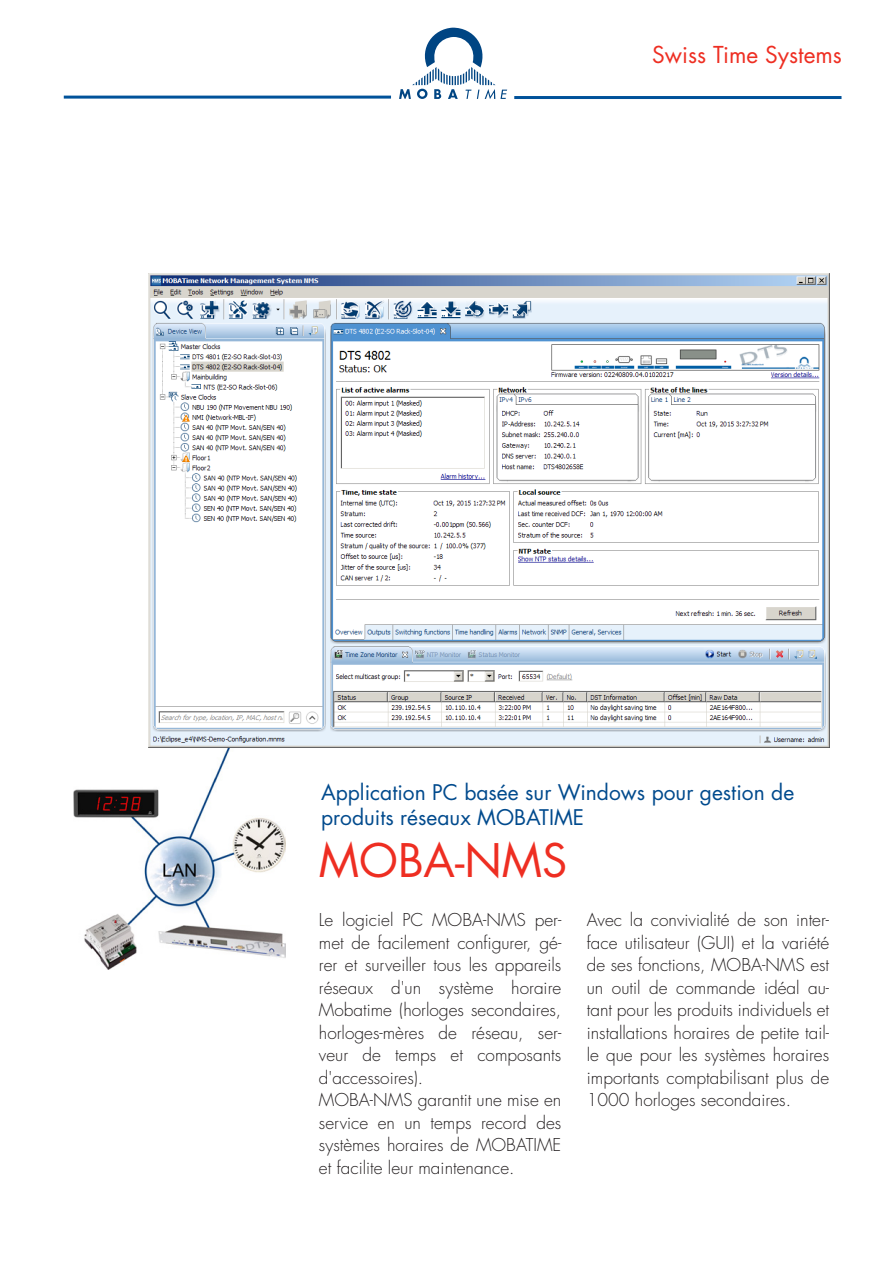
<style>
.page{position:relative;width:893px;height:1263px;background:#fff}
.page>*{position:absolute;margin:0;border:0;box-sizing:border-box;transform-origin:0 0}
.Produktbezeichnung_T{font:45px "Futura Std";color:#ee2e22}
.t1{font:22.65px "Futura";color:#ee2e22}
.Zwischentitel{font:21px/25.2px "Futura Std";color:#004a8d}
.Titelseitentext{font:300 17.25px/22.5px "Futura Std";color:#231f20;text-align:justify}
</style>
<div class="page">
<svg style="left:399px;top:28px;width:108px;height:71px"></svg>
<hr style="left:64px;top:96px;width:327px;height:3px;background:#01529a">
<hr style="left:514px;top:96px;width:327px;height:3px;background:#01529a">
<img style="left:73px;top:689px;width:213px;height:280px">
<img style="left:149px;top:273px;width:680px;height:475px">
<h2 class="t1" style="left:652px;top:39px;width:191px">Swiss Time Systems</h2>
<p class="Zwischentitel" style="left:321px;top:780px;width:475px">Application PC basée sur Windows pour gestion de produits réseaux MOBATIME</p>
<p class="Produktbezeichnung_T" style="left:319px;top:832px;width:250px">MOBA-NMS</p>
<p class="Titelseitentext" style="left:319px;top:909px;width:244px">Le logiciel PC MOBA-NMS per&shy;met de facilement configurer, gé&shy;rer et surveiller tous les appareils réseaux d'un système horaire Mobatime (horloges secondaires, horloges-mères de réseau, ser&shy;veur de temps et composants d'accessoires).</p>
<p class="Titelseitentext" style="left:319px;top:1089px;width:244px">MOBA-NMS garantit une mise en service en un temps record des systèmes horaires de MOBATIME et facilite leur maintenance.</p>
<p class="Titelseitentext" style="left:587px;top:909px;width:244px">Avec la convivialité de son inter&shy;face utilisateur (GUI) et la variété de ses fonctions, MOBA-NMS est un outil de commande idéal au&shy;tant pour les produits individuels et installations horaires de petite tail&shy;le que pour les systèmes horaires importants comptabilisant plus de 1000 horloges secondaires.</p>
</div>
